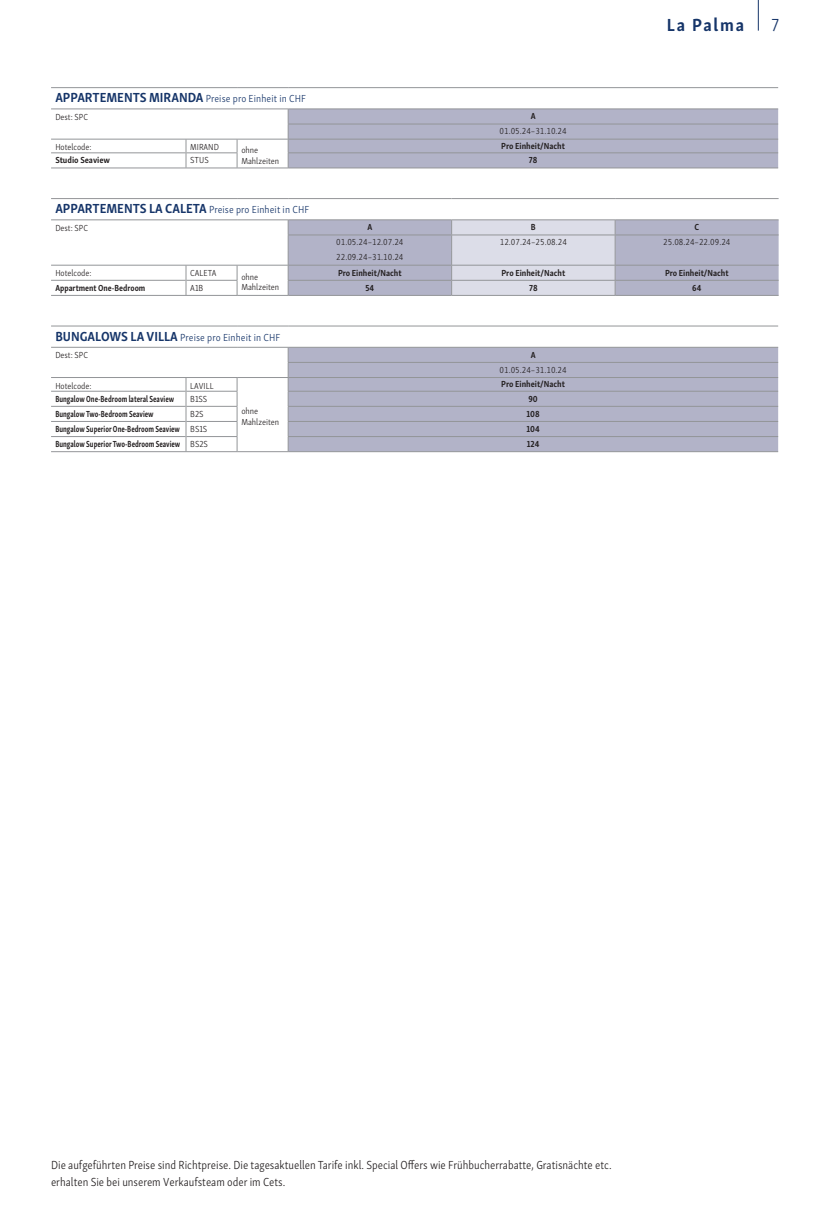
<style>
.page{position:relative;width:830px;height:1221px;background:#fff}
.page>*{position:absolute;margin:0;border:0;box-sizing:border-box;transform-origin:0 0}
.t1{font:700 18px "Skolar Sans Latn Cn";letter-spacing:.1em;color:#163569}
.t2{font:300 18px "Skolar Sans Latn Cn";color:#163569}
.t3{font:300 12px/16.5px "Skolar Sans Latn Cn";color:#231f20}
.t4{font:300 10.5px "Skolar Sans Latn Cn";letter-spacing:.01em;color:#163569}
.t5{font:300 9px/10.5px "Skolar Sans Latn Cn";color:#231f20}
.t6{font:700 9px "Skolar Sans Latn Cn";color:#231f20;scale:.81 1}
.t7{font:700 9px "Skolar Sans Latn Cn";color:#231f20}
.t8{font:700 9px "Skolar Sans Latn Cn";color:#231f20;scale:.93 1}
.s1{font-weight:700;font-size:13.5px}
.s2{font-weight:300}
</style>
<div class="page">
<hr style="left:51px;top:139px;width:135px;height:1px;background:#939598">
<hr style="left:186px;top:139px;width:51px;height:1px;background:#939598">
<hr style="left:237px;top:139px;width:51px;height:1px;background:#939598">
<hr style="left:51px;top:152px;width:134px;height:1px;background:#939598">
<hr style="left:186px;top:152px;width:51px;height:1px;background:#939598">
<svg style="left:237px;top:139px;width:1px;height:29px"></svg>
<hr style="left:51px;top:168px;width:135px;height:1px;background:#939598">
<hr style="left:186px;top:168px;width:51px;height:1px;background:#939598">
<hr style="left:237px;top:168px;width:51px;height:1px;background:#939598">
<hr style="left:288px;top:168px;width:489px;height:1px;background:#939598">
<hr style="left:51px;top:109px;width:135px;height:1px;background:#939598">
<hr style="left:186px;top:109px;width:51px;height:1px;background:#939598">
<hr style="left:237px;top:109px;width:51px;height:1px;background:#939598">
<hr style="left:51px;top:87px;width:135px;height:1px;background:#939598">
<hr style="left:186px;top:87px;width:51px;height:1px;background:#939598">
<hr style="left:237px;top:87px;width:51px;height:1px;background:#939598">
<hr style="left:288px;top:87px;width:489px;height:1px;background:#939598">
<svg style="left:288px;top:109px;width:489px;height:59px"></svg>
<svg style="left:185px;top:139px;width:1px;height:29px"></svg>
<hr style="left:51px;top:265px;width:135px;height:1px;background:#939598">
<hr style="left:186px;top:265px;width:51px;height:1px;background:#939598">
<hr style="left:237px;top:265px;width:51px;height:1px;background:#939598">
<hr style="left:51px;top:280px;width:134px;height:1px;background:#939598">
<hr style="left:186px;top:280px;width:51px;height:1px;background:#939598">
<svg style="left:237px;top:265px;width:1px;height:30px"></svg>
<hr style="left:51px;top:295px;width:135px;height:1px;background:#939598">
<hr style="left:186px;top:295px;width:51px;height:1px;background:#939598">
<hr style="left:237px;top:295px;width:51px;height:1px;background:#939598">
<hr style="left:288px;top:295px;width:163px;height:1px;background:#939598">
<hr style="left:614px;top:295px;width:164px;height:1px;background:#939598">
<hr style="left:51px;top:219px;width:135px;height:1px;background:#939598">
<hr style="left:186px;top:219px;width:51px;height:1px;background:#939598">
<hr style="left:237px;top:219px;width:51px;height:1px;background:#939598">
<hr style="left:288px;top:219px;width:163px;height:1px;background:#939598">
<hr style="left:451px;top:219px;width:163px;height:1px;background:#939598">
<hr style="left:614px;top:219px;width:164px;height:1px;background:#939598">
<hr style="left:51px;top:198px;width:135px;height:1px;background:#939598">
<hr style="left:186px;top:198px;width:51px;height:1px;background:#939598">
<hr style="left:237px;top:198px;width:51px;height:1px;background:#939598">
<hr style="left:288px;top:198px;width:163px;height:1px;background:#939598">
<hr style="left:451px;top:198px;width:163px;height:1px;background:#939598">
<hr style="left:614px;top:198px;width:164px;height:1px;background:#939598">
<svg style="left:185px;top:265px;width:1px;height:30px"></svg>
<svg style="left:288px;top:220px;width:490px;height:75px"></svg>
<hr style="left:451px;top:280px;width:163px;height:1px;background:#939598">
<hr style="left:451px;top:295px;width:163px;height:1px;background:#939598">
<div style="left:289px;top:348px;width:488px;height:103px;background:#b2b3c8"></div>
<hr style="left:51px;top:377px;width:135px;height:1px;background:#939598">
<hr style="left:186px;top:377px;width:51px;height:1px;background:#939598">
<hr style="left:237px;top:377px;width:51px;height:1px;background:#939598">
<hr style="left:288px;top:362px;width:489px;height:1px;background:#939598">
<hr style="left:288px;top:377px;width:489px;height:1px;background:#939598">
<hr style="left:51px;top:391px;width:134px;height:1px;background:#939598">
<hr style="left:186px;top:391px;width:51px;height:1px;background:#939598">
<hr style="left:288px;top:391px;width:489px;height:1px;background:#939598">
<hr style="left:51px;top:406px;width:134px;height:1px;background:#939598">
<hr style="left:186px;top:406px;width:51px;height:1px;background:#939598">
<hr style="left:288px;top:406px;width:489px;height:1px;background:#939598">
<hr style="left:51px;top:421px;width:134px;height:1px;background:#939598">
<hr style="left:186px;top:421px;width:51px;height:1px;background:#939598">
<hr style="left:288px;top:421px;width:489px;height:1px;background:#939598">
<hr style="left:51px;top:436px;width:134px;height:1px;background:#939598">
<hr style="left:186px;top:436px;width:51px;height:1px;background:#939598">
<svg style="left:237px;top:378px;width:1px;height:73px"></svg>
<hr style="left:288px;top:436px;width:489px;height:1px;background:#939598">
<hr style="left:51px;top:451px;width:135px;height:1px;background:#939598">
<hr style="left:186px;top:451px;width:51px;height:1px;background:#939598">
<hr style="left:237px;top:451px;width:51px;height:1px;background:#939598">
<hr style="left:288px;top:451px;width:489px;height:1px;background:#939598">
<hr style="left:51px;top:347px;width:135px;height:1px;background:#939598">
<hr style="left:186px;top:347px;width:51px;height:1px;background:#939598">
<hr style="left:237px;top:347px;width:51px;height:1px;background:#939598">
<hr style="left:288px;top:347px;width:489px;height:1px;background:#939598">
<hr style="left:51px;top:326px;width:135px;height:1px;background:#939598">
<hr style="left:186px;top:326px;width:51px;height:1px;background:#939598">
<hr style="left:237px;top:326px;width:51px;height:1px;background:#939598">
<hr style="left:288px;top:326px;width:489px;height:1px;background:#939598">
<svg style="left:288px;top:347px;width:1px;height:104px"></svg>
<svg style="left:185px;top:378px;width:1px;height:73px"></svg>
<hr style="left:757px;top:0;width:1px;height:31px;background:#163569">
<p class="t4" style="left:55px;top:91px;width:252px"><span class="s1">APPARTEMENTS MIRANDA</span> Preise pro Einheit in CHF</p>
<p class="t5" style="left:55px;top:111px;width:34px">Dest: SPC</p>
<p class="t7" style="left:530px;top:109px;width:6px">A</p>
<p class="t5" style="left:499px;top:126px;width:69px">01.05.24–31.10.24</p>
<p class="t5" style="left:55px;top:141px;width:38px">Hotelcode:</p>
<p class="t5" style="left:190px;top:141px;width:30px">MIRAND</p>
<p class="t5" style="left:241px;top:144px;width:39px">ohne<br>Mahlzeiten</p>
<p class="t7" style="left:501px;top:139px;width:65px">Pro Einheit/Nacht</p>
<p class="t7" style="left:55px;top:153px;width:56px">Studio Seaview</p>
<p class="t5" style="left:190px;top:154px;width:20px">STUS</p>
<p class="t7" style="left:528px;top:153px;width:10px">78</p>
<h1 class="t1" style="left:666px;top:10px;width:79px">La Palma</h1>
<h1 class="t2" style="left:771px;top:11px;width:9px">7</h1>
<p class="t4" style="left:55px;top:202px;width:255px"><span class="s1">APPARTEMENTS LA CALETA</span> Preise pro Einheit in CHF</p>
<p class="t5" style="left:55px;top:222px;width:34px">Dest: SPC</p>
<p class="t7" style="left:367px;top:220px;width:6px">A</p>
<p class="t7" style="left:530px;top:220px;width:6px">B</p>
<p class="t7" style="left:694px;top:220px;width:6px">C</p>
<p class="t5" style="left:336px;top:236px;width:69px">01.05.24–12.07.24</p>
<p class="t5" style="left:499px;top:236px;width:69px">12.07.24–25.08.24</p>
<p class="t5" style="left:663px;top:236px;width:69px">25.08.24–22.09.24</p>
<p class="t5" style="left:336px;top:251px;width:69px">22.09.24–31.10.24</p>
<p class="t5" style="left:55px;top:267px;width:38px">Hotelcode:</p>
<p class="t5" style="left:190px;top:267px;width:28px">CALETA</p>
<p class="t5" style="left:241px;top:271px;width:39px">ohne<br>Mahlzeiten</p>
<p class="t7" style="left:338px;top:265px;width:65px">Pro Einheit/Nacht</p>
<p class="t7" style="left:501px;top:265px;width:65px">Pro Einheit/Nacht</p>
<p class="t7" style="left:664px;top:265px;width:65px">Pro Einheit/Nacht</p>
<p class="t8" style="left:55px;top:280px;width:98px">Appartment One-Bedroom</p>
<p class="t5" style="left:190px;top:282px;width:15px">A1B</p>
<p class="t7" style="left:365px;top:280px;width:10px">54</p>
<p class="t7" style="left:529px;top:280px;width:10px">78</p>
<p class="t7" style="left:692px;top:280px;width:11px">64</p>
<p class="t4" style="left:55px;top:329px;width:226px"><span class="s1">BUNGALOWS LA VILLA</span> Preise pro Einheit in CHF</p>
<p class="t5" style="left:55px;top:349px;width:34px">Dest: SPC</p>
<p class="t7" style="left:530px;top:347px;width:6px">A</p>
<p class="t5" style="left:499px;top:364px;width:69px">01.05.24–31.10.24</p>
<p class="t5" style="left:55px;top:379px;width:38px">Hotelcode:</p>
<p class="t5" style="left:190px;top:379px;width:25px">LAVILL</p>
<p class="t5" style="left:241px;top:405px;width:39px">ohne<br>Mahlzeiten</p>
<p class="t7" style="left:501px;top:377px;width:65px">Pro Einheit/Nacht</p>
<p class="t6" style="left:55px;top:391px;width:148px">Bungalow One-Bedroom lateral Seaview</p>
<p class="t5" style="left:190px;top:393px;width:19px">B1SS</p>
<p class="t7" style="left:528px;top:391px;width:11px">90</p>
<p class="t6" style="left:55px;top:406px;width:123px">Bungalow Two-Bedroom Seaview</p>
<p class="t5" style="left:190px;top:408px;width:15px">B2S</p>
<p class="t7" style="left:526px;top:406px;width:15px">108</p>
<p class="t6" style="left:55px;top:421px;width:189px">Bungalow Superior One-Bedroom Seaview <span class="s2">BS1S</span></p>
<p class="t7" style="left:526px;top:421px;width:15px">104</p>
<p class="t6" style="left:55px;top:436px;width:190px">Bungalow Superior Two-Bedroom Seaview <span class="s2">BS2S</span></p>
<p class="t7" style="left:526px;top:436px;width:14px">124</p>
<h2 class="t3" style="left:51px;top:1155px;width:562px">Die aufgeführten Preise sind Richtpreise. Die tagesaktuellen Tarife inkl. Special Offers wie Frühbucherrabatte, Gratisnächte etc. erhalten Sie bei unserem Verkaufsteam oder im Cets.</h2>
</div>
